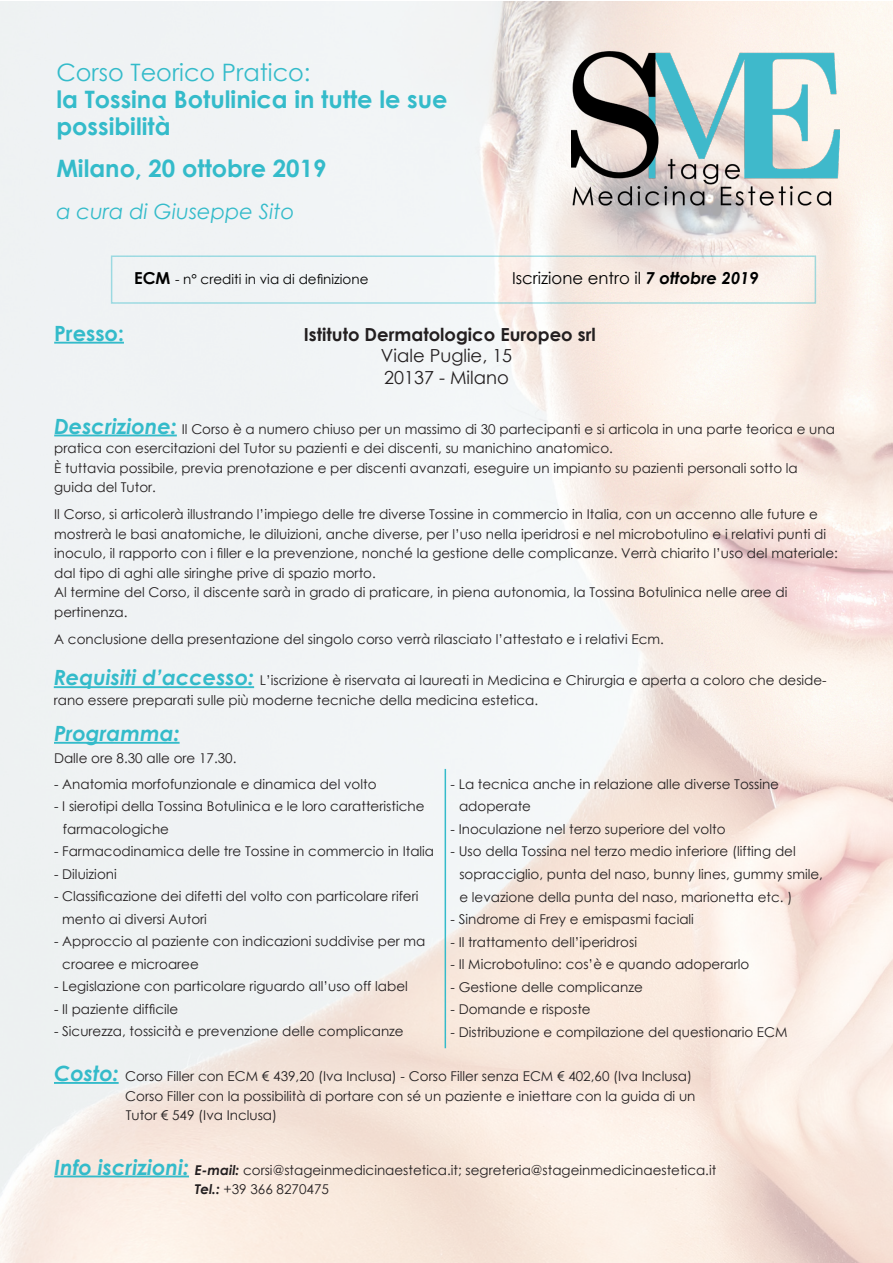
<style>
.page{position:relative;width:893px;height:1263px;background:#fff}
.page>*{position:absolute;margin:0;border:0;box-sizing:border-box;transform-origin:0 0}
.t1{font:700 24px "Century Gothic";color:#34bbca}
.t2{font:24px "Century Gothic";color:#34bbca}
.t3{font:italic 21px "Century Gothic";color:#34bbca}
.t4{font:italic 700 21px "Century Gothic";color:#34bbca}
.t5{font:700 21px "Century Gothic";color:#34bbca}
.t6{font:700 18px "Century Gothic";color:#231f20}
.t7{font:18px "Century Gothic";color:#231f20}
.t8{font:16.5px "Century Gothic";color:#000}
.t9{font:13.5px/19.5px "Century Gothic";color:#231f20}
.t10{font:13.5px "Century Gothic";color:#000}
.s1{font-weight:700;font-size:16.5px}
.s2{font-weight:700;font-style:italic}
.s3{font-weight:700;font-style:italic;font-size:21px;color:#34bbca}
</style>
<div class="page">
<img style="left:0;top:2px;width:893px;height:1261px">
<hr style="left:54px;top:342px;width:70px;height:2px;background:#34bbca">
<hr style="left:54px;top:686px;width:200px;height:2px;background:#34bbca">
<hr style="left:54px;top:434px;width:123px;height:2px;background:#34bbca">
<hr style="left:54px;top:742px;width:126px;height:2px;background:#34bbca">
<hr style="left:54px;top:1082px;width:65px;height:2px;background:#34bbca">
<hr style="left:54px;top:1175px;width:135px;height:2px;background:#34bbca">
<hr style="left:445px;top:769px;width:1px;height:279px;background:#34bbca">
<img style="left:572px;top:52px;width:268px;height:159px">
<p class="t2" style="left:56px;top:56px;width:256px">Corso Teorico Pratico:</p>
<p class="t1" style="left:56px;top:81px;width:393px">la Tossina Botulinica in tutte le sue</p>
<p class="t1" style="left:56px;top:108px;width:116px">possibilità</p>
<p class="t1" style="left:56px;top:150px;width:272px">Milano, 20 ottobre 2019</p>
<p class="t3" style="left:56px;top:197px;width:240px">a cura di Giuseppe Sito</p>
<p class="t10" style="left:134px;top:270px;width:236px"><span class="s1">ECM</span> - n° crediti in via di definizione</p>
<p class="t8" style="left:512px;top:267px;width:248px">Iscrizione entro il <span class="s2">7 ottobre 2019</span></p>
<p class="t5" style="left:54px;top:317px;width:71px">Presso:</p>
<p class="t6" style="left:304px;top:320px;width:293px">Istituto Dermatologico Europeo srl</p>
<p class="t7" style="left:381px;top:343px;width:133px">Viale Puglie, 15</p>
<p class="t7" style="left:384px;top:365px;width:126px">20137 - Milano</p>
<p class="t9" style="left:54px;top:419px;width:782px"><span class="s3">Descrizione:</span> Il Corso è a numero chiuso per un massimo di 30 partecipanti e si articola in una parte teorica e una pratica con esercitazioni del Tutor su pazienti e dei discenti, su manichino anatomico.</p>
<p class="t9" style="left:54px;top:458px;width:745px">È tuttavia possibile, previa prenotazione e per discenti avanzati, eseguire un impianto su pazienti personali sotto la</p>
<p class="t9" style="left:54px;top:477px;width:103px">guida del Tutor.</p>
<p class="t9" style="left:54px;top:504px;width:785px">Il Corso, si articolerà illustrando l’impiego delle tre diverse Tossine in commercio in Italia, con un accenno alle future e mostrerà le basi anatomiche, le diluizioni, anche diverse, per l’uso nella iperidrosi e nel microbotulino e i relativi punti di inoculo, il rapporto con i filler e la prevenzione, nonché la gestione delle complicanze. Verrà chiarito l’uso del materiale: dal tipo di aghi alle siringhe prive di spazio morto.</p>
<p class="t9" style="left:54px;top:582px;width:735px">Al termine del Corso, il discente sarà in grado di praticare, in piena autonomia, la Tossina Botulinica nelle aree di</p>
<p class="t9" style="left:54px;top:602px;width:75px">pertinenza.</p>
<p class="t9" style="left:54px;top:629px;width:611px">A conclusione della presentazione del singolo corso verrà rilasciato l’attestato e i relativi Ecm.</p>
<p class="t9" style="left:54px;top:670px;width:774px"><span class="s3">Requisiti d’accesso:</span> L’iscrizione è riservata ai laureati in Medicina e Chirurgia e aperta a coloro che deside&shy;rano essere preparati sulle più moderne tecniche della medicina estetica.</p>
<p class="t4" style="left:54px;top:717px;width:127px">Programma:</p>
<p class="t9" style="left:54px;top:748px;width:184px">Dalle ore 8.30 alle ore 17.30.</p>
<p class="t9" style="left:54px;top:774px;width:324px">- Anatomia morfofunzionale e dinamica del volto</p>
<p class="t9" style="left:63px;top:795px;width:363px;line-height:22.5px;text-indent:-9px">- I sierotipi della Tossina Botulinica e le loro caratteristiche farmacologiche</p>
<p class="t9" style="left:54px;top:841px;width:382px">- Farmacodinamica delle tre Tossine in commercio in Italia</p>
<p class="t9" style="left:54px;top:864px;width:64px">- Diluizioni</p>
<p class="t9" style="left:62px;top:885px;width:358px;line-height:22.5px;text-indent:-8px">- Classificazione dei difetti del volto con particolare riferi mento ai diversi Autori</p>
<p class="t9" style="left:62px;top:930px;width:365px;line-height:22.5px;text-indent:-8px">- Approccio al paziente con indicazioni suddivise per ma croaree e microaree</p>
<p class="t9" style="left:54px;top:976px;width:355px">- Legislazione con particolare riguardo all’uso off label</p>
<p class="t9" style="left:54px;top:999px;width:126px">- Il paziente difficile</p>
<p class="t9" style="left:54px;top:1021px;width:351px">- Sicurezza, tossicità e prevenzione delle complicanze</p>
<p class="t9" style="left:54px;top:1066px;width:640px"><span class="s3">Costo:</span> Corso Filler con ECM € 439,20 (Iva Inclusa) - Corso Filler senza ECM € 402,60 (Iva Inclusa)</p>
<p class="t9" style="left:125px;top:1086px;width:572px">Corso Filler con la possibilità di portare con sé un paziente e iniettare con la guida di un</p>
<p class="t9" style="left:126px;top:1105px;width:153px">Tutor € 549 (Iva Inclusa)</p>
<p class="t9" style="left:54px;top:1160px;width:664px"><span class="s3">Info iscrizioni:</span> <span class="s2">E-mail:</span> corsi@stageinmedicinaestetica.it; segreteria@stageinmedicinaestetica.it</p>
<p class="t9" style="left:195px;top:1179px;width:136px"><span class="s2">Tel.:</span> +39 366 8270475</p>
<p class="t9" style="left:451px;top:774px;width:330px">- La tecnica anche in relazione alle diverse Tossine</p>
<p class="t9" style="left:459px;top:797px;width:73px">adoperate</p>
<p class="t9" style="left:451px;top:819px;width:276px">- Inoculazione nel terzo superiore del volto</p>
<p class="t9" style="left:459px;top:840px;width:365px;line-height:22.5px;text-indent:-9px">- Uso della Tossina nel terzo medio inferiore (lifting del sopracciglio, punta del naso, bunny lines, gummy smile, e levazione della punta del naso, marionetta etc. )</p>
<p class="t9" style="left:451px;top:909px;width:245px">- Sindrome di Frey e emispasmi faciali</p>
<p class="t9" style="left:451px;top:932px;width:188px">- Il trattamento dell’iperidrosi</p>
<p class="t9" style="left:451px;top:954px;width:300px">- Il Microbotulino: cos’è e quando adoperarlo</p>
<p class="t9" style="left:451px;top:977px;width:194px">- Gestione delle complicanze</p>
<p class="t9" style="left:451px;top:999px;width:142px">- Domande e risposte</p>
<p class="t9" style="left:451px;top:1022px;width:339px">- Distribuzione e compilazione del questionario ECM</p>
</div>
